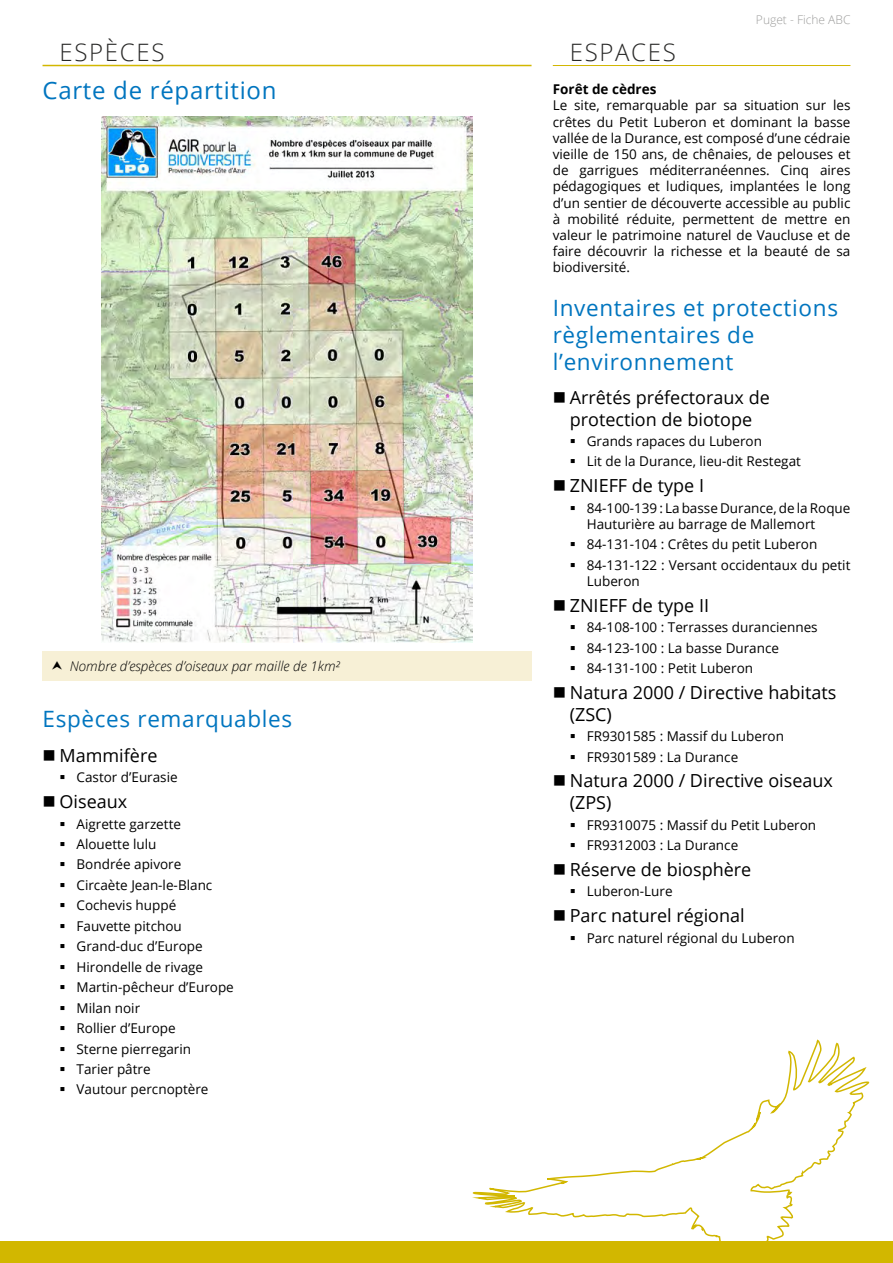
<style>
.page{position:relative;width:893px;height:1263px;background:#fff}
.page>*{position:absolute;margin:0;border:0;box-sizing:border-box;transform-origin:0 0}
.t1{font:24px "Open Sans";letter-spacing:.03em;color:#0075bf}
.t2{font:300 24px "Open Sans";letter-spacing:.07em;color:#282827}
.t3{font:22.5px/27px "Open Sans";letter-spacing:.03em;color:#0075bf}
.t4{font:18px/21.6px "Open Sans";color:#000}
.t5{font:13.5px/20.4px "Open Sans";color:#000}
.t6{font:italic 300 13.5px "Open Sans";color:#000}
.t7{font:700 13.5px "Open Sans";color:#000}
.t8{font:300 12px "Open Sans";color:#9d9d9c}
</style>
<div class="page">
<svg style="left:459px;top:1039px;width:410px;height:203px"></svg>
<svg style="left:765px;top:1103px;width:16px;height:15px"></svg>
<hr style="left:43px;top:65px;width:488px;height:1px;background:#d2b700">
<div style="left:0;top:1242px;width:893px;height:21px;background:#d2b700"></div>
<hr style="left:553px;top:65px;width:297px;height:1px;background:#d2b700">
<div style="left:43px;top:651px;width:488px;height:29px;background:#f7f0d6"></div>
<img style="left:101px;top:117px;width:372px;height:525px">
<h1 class="t2" style="left:60px;top:36px;width:106px">ESPÈCES</h1>
<h1 class="t1" style="left:43px;top:74px;width:235px">Carte de répartition</h1>
<p class="t6" style="left:70px;top:657px;width:271px">Nombre d’espèces d’oiseaux par maille de 1km²</p>
<h2 class="t3" style="left:43px;top:705px;width:251px">Espèces remarquables</h2>
<h3 class="t4" style="left:60px;top:744px;width:99px">Mammifère</h3>
<p class="t5" style="left:77px;top:767px;width:103px">Castor d’Eurasie</p>
<h3 class="t4" style="left:60px;top:790px;width:69px">Oiseaux</h3>
<p class="t5" style="left:77px;top:813px;width:159px">Aigrette garzette<br>Alouette lulu<br>Bondrée apivore<br>Circaète Jean-le-Blanc<br>Cochevis huppé<br>Fauvette pitchou<br>Grand-duc d’Europe<br>Hirondelle de rivage<br>Martin-pêcheur d’Europe<br>Milan noir<br>Rollier d’Europe<br>Sterne pierregarin<br>Tarier pâtre<br>Vautour percnoptère</p>
<p class="t8" style="left:756px;top:11px;width:96px">Puget - Fiche ABC</p>
<h1 class="t2" style="left:570px;top:36px;width:108px">ESPACES</h1>
<p class="t7" style="left:553px;top:80px;width:105px">Forêt de cèdres</p>
<p class="t5" style="left:553px;top:97px;width:299px;line-height:16.2px;text-align:justify">Le site, remarquable par sa situation sur les crêtes du Petit Luberon et dominant la basse vallée de la Durance, est composé d’une cédraie vieille de 150 ans, de chênaies, de pelouses et de garrigues méditerranéennes. Cinq aires pédagogiques et ludiques, implantées le long d’un sentier de découverte accessible au public à mobilité réduite, permettent de mettre en valeur le patrimoine naturel de Vaucluse et de faire découvrir la richesse et la beauté de sa biodiversité.</p>
<h2 class="t3" style="left:553px;top:293px;width:287px">Inventaires et protections règlementaires de l’environnement</h2>
<h3 class="t4" style="left:570px;top:386px;width:202px">Arrêtés préfectoraux de protection de biotope</h3>
<p class="t5" style="left:587px;top:430px;width:216px">Grands rapaces du Luberon<br>Lit de la Durance, lieu-dit Restegat</p>
<h3 class="t4" style="left:570px;top:474px;width:136px">ZNIEFF de type I</h3>
<p class="t5" style="left:587px;top:499px;width:265px;line-height:16.2px">84-100-139 : La basse Durance, de la Roque<br>Hauturière au barrage de Mallemort</p>
<p class="t5" style="left:587px;top:534px;width:265px">84-131-104 : Crêtes du petit Luberon<br>84-131-122 : Versant occidentaux du petit</p>
<p class="t5" style="left:587px;top:571px;width:55px">Luberon</p>
<h3 class="t4" style="left:570px;top:594px;width:141px">ZNIEFF de type II</h3>
<p class="t5" style="left:587px;top:617px;width:232px">84-108-100 : Terrasses duranciennes<br>84-123-100 : La basse Durance<br>84-131-100 : Petit Luberon</p>
<h3 class="t4" style="left:570px;top:681px;width:268px">Natura 2000 / Directive habitats (ZSC)</h3>
<p class="t5" style="left:587px;top:726px;width:199px">FR9301585 : Massif du Luberon<br>FR9301589 : La Durance</p>
<h3 class="t4" style="left:570px;top:770px;width:265px">Natura 2000 / Directive oiseaux (ZPS)</h3>
<p class="t5" style="left:587px;top:814px;width:231px">FR9310075 : Massif du Petit Luberon<br>FR9312003 : La Durance</p>
<h3 class="t4" style="left:570px;top:858px;width:183px">Réserve de biosphère</h3>
<p class="t5" style="left:587px;top:881px;width:87px">Luberon-Lure</p>
<h3 class="t4" style="left:570px;top:904px;width:176px">Parc naturel régional</h3>
<p class="t5" style="left:587px;top:927px;width:209px">Parc naturel régional du Luberon</p>
</div>
